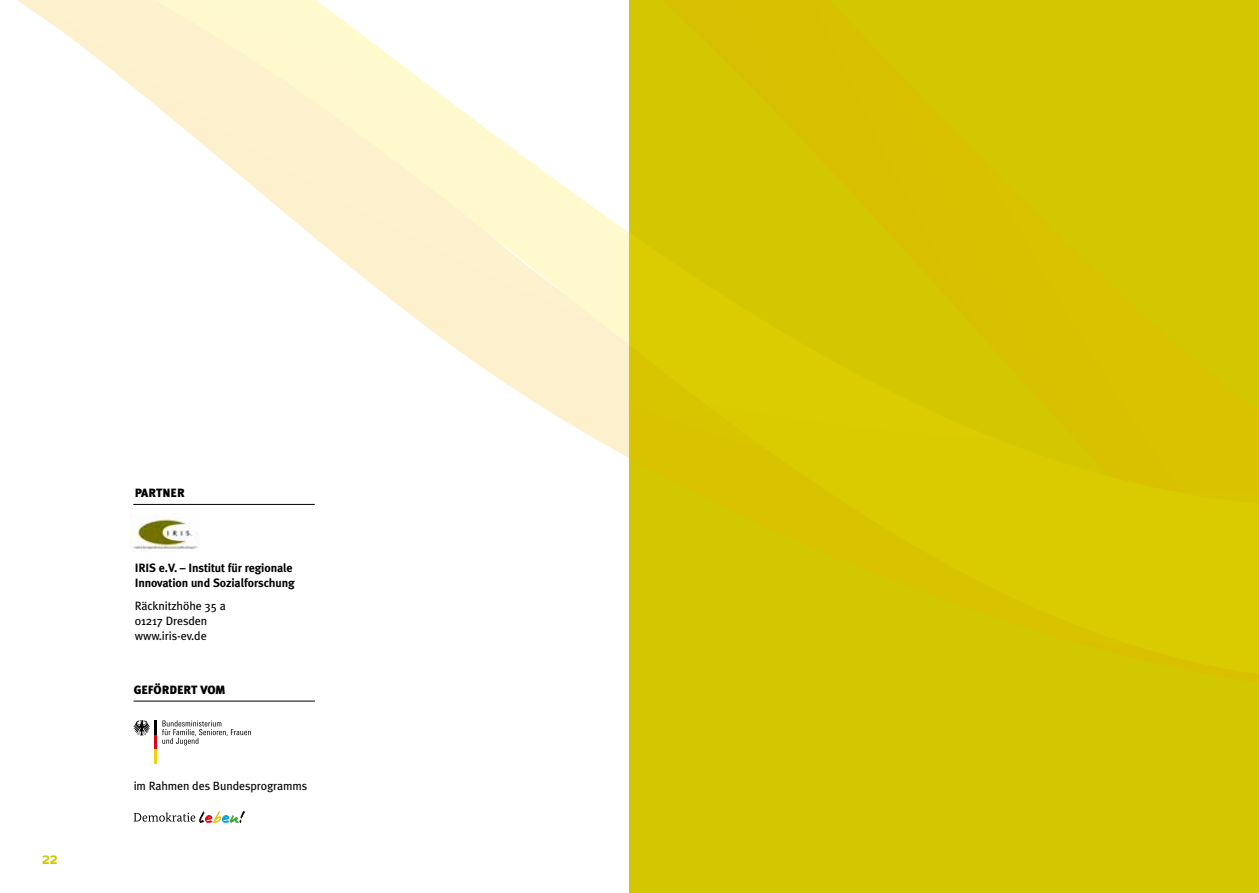
<style>
.page{position:relative;width:1259px;height:893px;background:#fff}
.page>*{position:absolute;margin:0;border:0;box-sizing:border-box;transform-origin:0 0}
.t1{font:12px/15px "Meta Plus";letter-spacing:-.01em;color:#000}
.t2{font:700 12px/15px "Meta Plus";letter-spacing:-.01em;color:#000}
.t3{font:900 12px "Meta Plus";color:#000}
.t4{font:900 12px "Bender";color:#d2c700}
</style>
<div class="page">
<div style="left:629px;top:0;width:630px;height:893px;background:#d2c700"></div>
<svg style="left:17px;top:0;width:114px;height:547px"></svg>
<svg style="left:131px;top:0;width:498px;height:504px"></svg>
<svg style="left:133px;top:720px;width:118px;height:44px"></svg>
<svg style="left:134px;top:811px;width:111px;height:12px"></svg>
<hr style="left:133px;top:504px;width:182px;height:1px;background:#000">
<hr style="left:133px;top:701px;width:182px;height:1px;background:#000">
<img style="left:130px;top:513px;width:68px;height:37px">
<p class="t4" style="left:43px;top:852px;width:16px">22</p>
<p class="t3" style="left:135px;top:486px;width:51px">PARTNER</p>
<p class="t2" style="left:135px;top:560px;width:161px">IRIS e.V. – Institut für regionale<br>Innovation und Sozialforschung</p>
<p class="t1" style="left:135px;top:598px;width:93px">Räcknitzhöhe 35 a<br>01217 Dresden www.iris-ev.de</p>
<p class="t3" style="left:134px;top:682px;width:94px">GEFÖRDERT VOM</p>
<p class="t1" style="left:134px;top:778px;width:175px">im Rahmen des Bundesprogramms</p>
</div>
